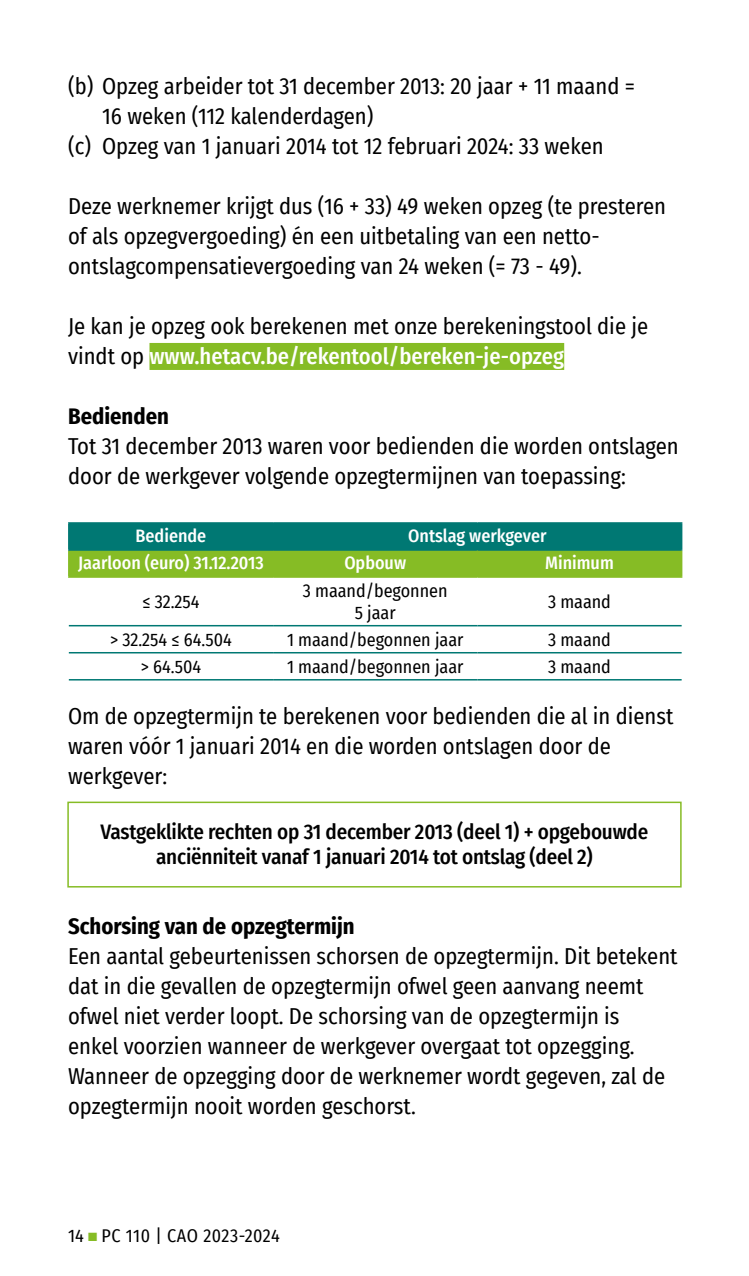
<style>
.page{position:relative;width:749px;height:1276px;background:#fff}
.page>*{position:absolute;margin:0;border:0;box-sizing:border-box;transform-origin:0 0}
.t1{font:22.5px/30px "Fira Sans Condensed";color:#000}
.t2{font:700 22.5px "Fira Sans Condensed";color:#000}
.t3{font:500 21px/25.2px "Fira Sans Condensed";letter-spacing:-.01em;color:#000;text-align:center}
.t4{font:18px/21.6px "Fira Sans Condensed";color:#000;text-align:center}
.t5{font:500 18px "Fira Sans Condensed";color:#fff}
.t6{font:18px "Fira Sans Condensed";letter-spacing:.025em;color:#000}
.s1{font-weight:500;color:#fff}
.s2{color:#86bc25}
</style>
<div class="page">
<div style="left:149px;top:343px;width:415px;height:27px;background:#86bc25"></div>
<div style="left:67px;top:801px;width:614px;height:86px;border:2px solid #86bc25"></div>
<svg style="left:70px;top:524px;width:610px;height:52px;background:#42994c"></svg>
<hr style="left:272px;top:524px;width:2px;height:25px;background:#007873">
<hr style="left:69px;top:625px;width:204px;height:1px;background:#007873">
<hr style="left:273px;top:625px;width:204px;height:1px;background:#007873">
<hr style="left:477px;top:625px;width:204px;height:1px;background:#007873">
<hr style="left:69px;top:652px;width:204px;height:1px;background:#007873">
<hr style="left:273px;top:652px;width:204px;height:1px;background:#007873">
<hr style="left:477px;top:652px;width:204px;height:1px;background:#007873">
<hr style="left:272px;top:551px;width:2px;height:25px;background:#86bc25">
<hr style="left:69px;top:679px;width:204px;height:1px;background:#007873">
<hr style="left:273px;top:679px;width:204px;height:1px;background:#007873">
<hr style="left:477px;top:679px;width:204px;height:1px;background:#007873">
<hr style="left:68px;top:551px;width:2px;height:25px;background:#86bc25">
<hr style="left:68px;top:576px;width:205px;height:2px;background:#86bc25">
<hr style="left:273px;top:576px;width:204px;height:2px;background:#86bc25">
<hr style="left:68px;top:522px;width:205px;height:2px;background:#007873">
<hr style="left:68px;top:524px;width:2px;height:25px;background:#007873">
<hr style="left:273px;top:522px;width:204px;height:2px;background:#007873">
<hr style="left:477px;top:522px;width:205px;height:2px;background:#007873">
<hr style="left:680px;top:524px;width:2px;height:25px;background:#007873">
<hr style="left:68px;top:549px;width:205px;height:2px;background:#007873">
<hr style="left:273px;top:549px;width:204px;height:2px;background:#007873">
<hr style="left:477px;top:549px;width:205px;height:2px;background:#007873">
<hr style="left:476px;top:551px;width:2px;height:25px;background:#86bc25">
<hr style="left:680px;top:551px;width:2px;height:25px;background:#86bc25">
<hr style="left:477px;top:576px;width:205px;height:2px;background:#86bc25">
<p class="t1" style="left:68px;top:70px;width:568px">(b) Opzeg arbeider tot 31 december 2013: 20 jaar + 11 maand =</p>
<p class="t1" style="left:102px;top:100px;width:273px">16 weken (112 kalenderdagen)</p>
<p class="t1" style="left:68px;top:130px;width:537px">(c) Opzeg van 1 januari 2014 tot 12 februari 2024: 33 weken</p>
<p class="t1" style="left:68px;top:190px;width:599px">Deze werknemer krijgt dus (16 + 33) 49 weken opzeg (te presteren of als opzegvergoeding) én een uitbetaling van een netto&shy;ontslagcompensatievergoeding van 24 weken (= 73 - 49).</p>
<p class="t1" style="left:68px;top:310px;width:581px">Je kan je opzeg ook berekenen met onze berekeningstool die je vindt op <span class="s1">www.hetacv.be/rekentool/bereken-je-opzeg</span></p>
<p class="t2" style="left:68px;top:397px;width:102px">Bedienden</p>
<p class="t1" style="left:68px;top:430px;width:612px">Tot 31 december 2013 waren voor bedienden die worden ontslagen door de werkgever volgende opzegtermijnen van toepassing:</p>
<p class="t5" style="left:136px;top:521px;width:72px">Bediende</p>
<p class="t5" style="left:408px;top:521px;width:140px">Ontslag werkgever</p>
<p class="t5" style="left:78px;top:548px;width:187px">Jaarloon (euro) 31.12.2013</p>
<p class="t5" style="left:344px;top:548px;width:63px">Opbouw</p>
<p class="t5" style="left:545px;top:548px;width:70px">Minimum</p>
<p class="t4" style="left:142px;top:591px;width:59px">≤ 32.254</p>
<p class="t4" style="left:303px;top:580px;width:146px">3 maand/begonnen<br>5 jaar</p>
<p class="t4" style="left:548px;top:591px;width:64px">3 maand</p>
<p class="t4" style="left:110px;top:628px;width:123px">&gt; 32.254 ≤ 64.504</p>
<p class="t4" style="left:287px;top:628px;width:178px">1 maand/begonnen jaar</p>
<p class="t4" style="left:548px;top:628px;width:64px">3 maand</p>
<p class="t4" style="left:141px;top:655px;width:62px">&gt; 64.504</p>
<p class="t4" style="left:287px;top:655px;width:178px">1 maand/begonnen jaar</p>
<p class="t4" style="left:548px;top:655px;width:64px">3 maand</p>
<p class="t1" style="left:68px;top:700px;width:606px">Om de opzegtermijn te berekenen voor bedienden die al in dienst waren vóór 1 januari 2014 en die worden ontslagen door de werkgever:</p>
<p class="t3" style="left:101px;top:818px;width:549px">Vastgeklikte rechten op 31 december 2013 (deel 1) + opgebouwde anciënniteit vanaf 1 januari 2014 tot ontslag (deel 2)</p>
<p class="t2" style="left:68px;top:907px;width:288px">Schorsing van de opzegtermijn</p>
<p class="t1" style="left:68px;top:940px;width:610px">Een aantal gebeurtenissen schorsen de opzegtermijn. Dit betekent dat in die gevallen de opzegtermijn ofwel geen aanvang neemt ofwel niet verder loopt. De schorsing van de opzegtermijn is<br>enkel voorzien wanneer de werkgever overgaat tot opzegging.<br>Wanneer de opzegging door de werknemer wordt gegeven, zal de opzegtermijn nooit worden geschorst.</p>
<p class="t6" style="left:68px;top:1222px;width:213px">14 <span class="s2">■</span> PC 110 | CAO 2023-2024</p>
</div>
